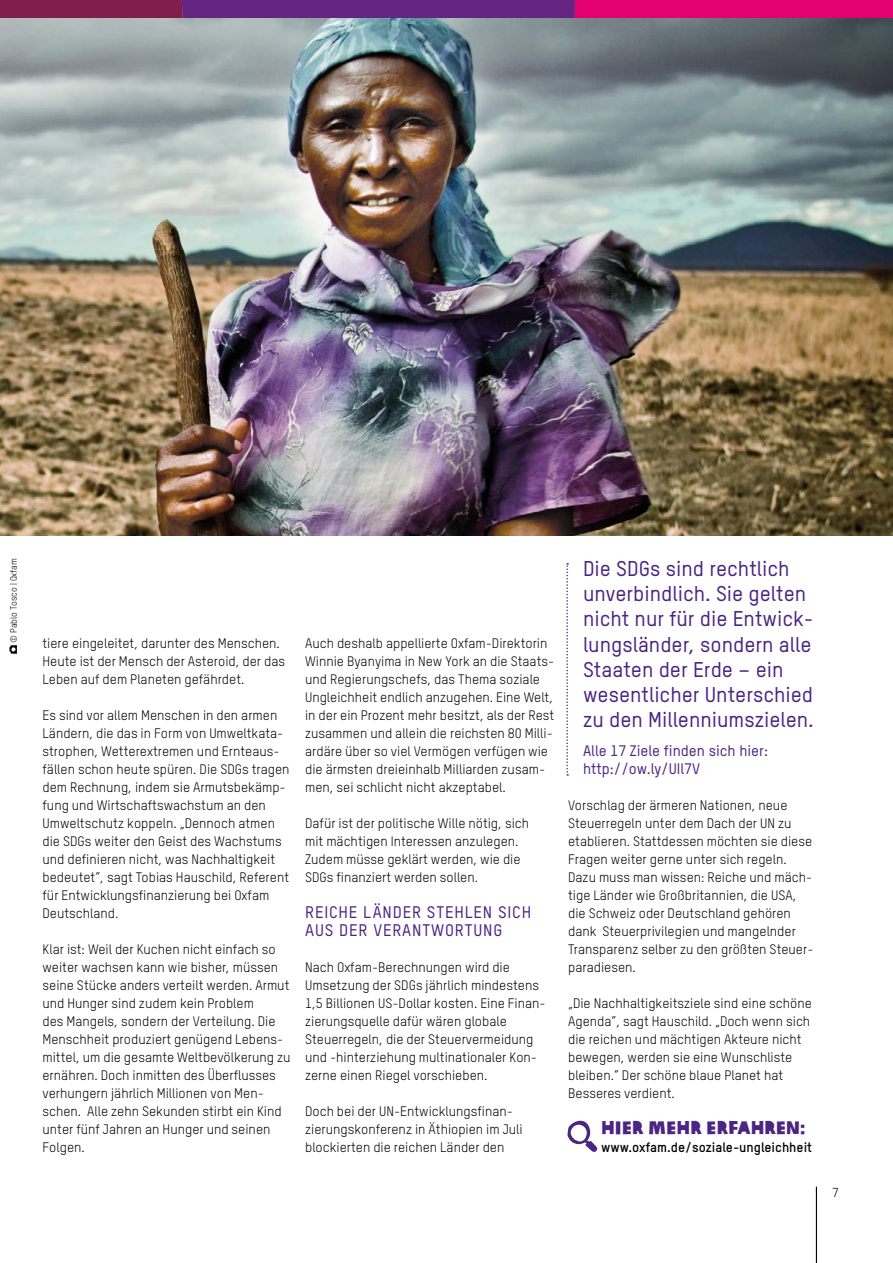
<style>
.page{position:relative;width:893px;height:1263px;background:#fff}
.page>*{position:absolute;margin:0;border:0;box-sizing:border-box;transform-origin:0 0}
.t1{font:500 21px/25.2px "Oxfam TSTARPRO";color:#4b2582}
.t2{font:18px "Oxfam Global Headline";color:#4b2582}
.t3{font:500 16.5px/18px "Oxfam TSTARPRO";letter-spacing:.05em;color:#4b2582}
.t4{font:500 15px/18px "Oxfam TSTARPRO";color:#4b2582}
.t5{font:13.5px/18px "Oxfam TSTARPRO";color:#000}
.t6{font:700 13.5px "Oxfam TSTARPRO";color:#000}
.t7{font:12.75px "Oxfam TSTARPRO";color:#000}
.t8{font:9px "Oxfam TSTARPRO";color:#000}
</style>
<div class="page">
<hr style="left:816px;top:1187px;width:1px;height:76px;background:#000">
<img style="left:0;top:17px;width:893px;height:519px">
<svg style="left:0;top:0;width:893px;height:17px;background:#961670"></svg>
<svg style="left:567px;top:1121px;width:31px;height:31px"></svg>
<svg style="left:9px;top:645px;width:8px;height:9px"></svg>
<svg style="left:566px;top:563px;width:2px;height:213px"></svg>
<p class="t8" style="left:7px;top:643px;width:86px;rotate:-90deg">© Pablo Tosco | Oxfam</p>
<h1 class="t1" style="left:583px;top:554px;width:232px">Die SDGs sind rechtlich unverbindlich. Sie gelten nicht nur für die Entwick&shy;lungsländer, sondern alle<br>Staaten der Erde – ein wesentlicher Unterschied zu den Millenniumszielen.</h1>
<p class="t4" style="left:583px;top:740px;width:187px">Alle 17 Ziele finden sich hier: http://ow.ly/UIl7V</p>
<p class="t5" style="left:305px;top:633px;width:251px">Auch deshalb appellierte Oxfam-Direktorin Winnie Byanyima in New York an die Staats&shy;und Regierungschefs, das Thema soziale Ungleichheit endlich anzugehen. Eine Welt, in der ein Prozent mehr besitzt, als der Rest zusammen und allein die reichsten 80 Milli&shy;ardäre über so viel Vermögen verfügen wie die ärmsten dreieinhalb Milliarden zusam&shy;men, sei schlicht nicht akzeptabel.</p>
<p class="t5" style="left:305px;top:813px;width:226px">Dafür ist der politische Wille nötig, sich mit mächtigen Interessen anzulegen.<br>Zudem müsse geklärt werden, wie die SDGs finanziert werden sollen.</p>
<p class="t3" style="left:305px;top:902px;width:228px">REICHE LÄNDER STEHLEN SICH<br>AUS DER VERANTWORTUNG</p>
<p class="t5" style="left:305px;top:957px;width:242px">Nach Oxfam-Berechnungen wird die Umsetzung der SDGs jährlich mindestens 1,5 Billionen US-Dollar kosten. Eine Finan&shy;zierungsquelle dafür wären globale Steuerregeln, die der Steuervermeidung und -hinterziehung multinationaler Kon&shy;zerne einen Riegel vorschieben.</p>
<p class="t5" style="left:305px;top:1101px;width:219px">Doch bei der UN-Entwicklungsfinan&shy;zierungskonferenz in Äthiopien im Juli blockierten die reichen Länder den</p>
<p class="t5" style="left:43px;top:633px;width:244px">tiere eingeleitet, darunter des Menschen.<br>Heute ist der Mensch der Asteroid, der das<br>Leben auf dem Planeten gefährdet.</p>
<p class="t5" style="left:43px;top:705px;width:249px">Es sind vor allem Menschen in den armen Ländern, die das in Form von Umweltkata&shy;strophen, Wetterextremen und Ernteaus&shy;fällen schon heute spüren. Die SDGs tragen dem Rechnung, indem sie Armutsbekämp&shy;fung und Wirtschaftswachstum an den Umweltschutz koppeln. „Dennoch atmen die SDGs weiter den Geist des Wachstums und definieren nicht, was Nachhaltigkeit bedeutet“, sagt Tobias Hauschild, Referent für Entwicklungsfinanzierung bei Oxfam Deutschland.</p>
<p class="t5" style="left:43px;top:939px;width:250px">Klar ist: Weil der Kuchen nicht einfach so weiter wachsen kann wie bisher, müssen seine Stücke anders verteilt werden. Armut und Hunger sind zudem kein Problem<br>des Mangels, sondern der Verteilung. Die Menschheit produziert genügend Lebens&shy;mittel, um die gesamte Weltbevölkerung zu ernähren. Doch inmitten des Überflusses verhungern jährlich Millionen von Men&shy;schen. Alle zehn Sekunden stirbt ein Kind unter fünf Jahren an Hunger und seinen Folgen.</p>
<p class="t5" style="left:568px;top:795px;width:247px">Vorschlag der ärmeren Nationen, neue Steuerregeln unter dem Dach der UN zu etablieren. Stattdessen möchten sie diese Fragen weiter gerne unter sich regeln.<br>Dazu muss man wissen: Reiche und mäch&shy;tige Länder wie Großbritannien, die USA, die Schweiz oder Deutschland gehören dank Steuerprivilegien und mangelnder Transparenz selber zu den größten Steuer&shy;paradiesen.</p>
<p class="t5" style="left:568px;top:993px;width:245px">„Die Nachhaltigkeitsziele sind eine schöne Agenda“, sagt Hauschild. „Doch wenn sich die reichen und mächtigen Akteure nicht bewegen, werden sie eine Wunschliste bleiben.“ Der schöne blaue Planet hat Besseres verdient.</p>
<h2 class="t2" style="left:601px;top:1112px;width:206px">HIER MEHR ERFAHREN:</h2>
<p class="t6" style="left:601px;top:1137px;width:213px">www.oxfam.de/soziale-ungleichheit</p>
<p class="t7" style="left:832px;top:1183px;width:8px">7</p>
</div>
